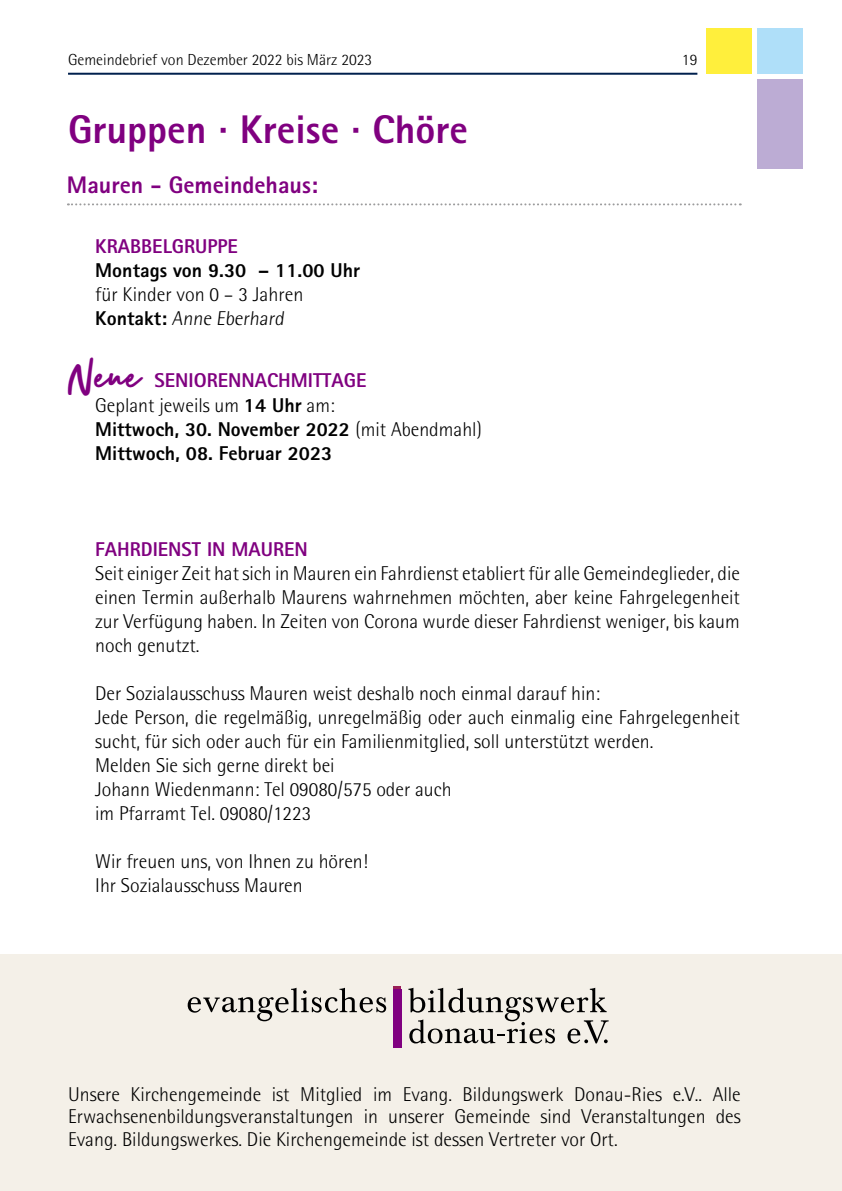
<style>
.page{position:relative;width:842px;height:1191px;background:#fff}
.page>*{position:absolute;margin:0;border:0;box-sizing:border-box;transform-origin:0 0}
.t1{font:48px "Dearest";color:#800080}
.t2{font:800 40px "Rotis Sans Serif";color:#800080}
.t3{font:800 24px "Rotis Sans Serif";color:#800080}
.t4{font:300 20px/24px "Rotis Semi Sans";color:#000}
.t5{font:800 20px/24px "Rotis Sans Serif";color:#000}
.t6{font:800 20px "Rotis Sans Serif";color:#800080}
.t7{font:300 16px "Rotis Semi Sans";color:#000}
.s1{font-family:"Rotis Sans Serif";font-weight:800}
.s2{font-family:"Rotis Semi Sans";font-weight:300}
</style>
<div class="page">
<hr style="left:68px;top:73px;width:629px;height:2px;background:#00204d">
<div style="left:706px;top:28px;width:45px;height:46px;background:#ffef3c"></div>
<div style="left:757px;top:28px;width:45px;height:46px;background:#afdff9"></div>
<div style="left:757px;top:79px;width:45px;height:90px;background:#bcacd4"></div>
<div style="left:0;top:954px;width:842px;height:237px;background:#f4f0e8"></div>
<svg style="left:188px;top:987px;width:198px;height:34px"></svg>
<div style="left:394px;top:986px;width:7px;height:59px;background:#9a1f57"></div>
<svg style="left:408px;top:987px;width:201px;height:56px"></svg>
<div style="left:393px;top:989px;width:8px;height:59px;background:#800080"></div>
<svg style="left:68px;top:203px;width:673px;height:2px"></svg>
<p class="t7" style="left:68px;top:50px;width:306px">Gemeindebrief von Dezember 2022 bis März 2023</p>
<p class="t7" style="left:682px;top:50px;width:17px">19</p>
<h2 class="t2" style="left:68px;top:104px;width:402px">Gruppen · Kreise · Chöre</h2>
<p class="t3" style="left:67px;top:170px;width:253px">Mauren - Gemeindehaus:</p>
<p class="t6" style="left:95px;top:234px;width:144px">KRABBELGRUPPE</p>
<p class="t5" style="left:95px;top:258px;width:266px">Montags von 9.30 – 11.00 Uhr</p>
<p class="t4" style="left:95px;top:283px;width:210px">für Kinder von 0 – 3 Jahren<br><span class="s1">Kontakt:</span> Anne Eberhard</p>
<h1 class="t1" style="left:68px;top:348px;width:75px">Neue</h1>
<p class="t6" style="left:154px;top:368px;width:213px">SENIORENNACHMITTAGE</p>
<p class="t4" style="left:95px;top:393px;width:241px">Geplant jeweils um <span class="s1">14 Uhr</span> am:</p>
<p class="t5" style="left:95px;top:416px;width:388px">Mittwoch, 30. November 2022 <span class="s2">(mit Abendmahl)<br></span>Mittwoch, 08. Februar 2023</p>
<p class="t6" style="left:95px;top:536px;width:214px">FAHRDIENST IN MAUREN</p>
<p class="t4" style="left:95px;top:561px;width:646px;text-align:justify">Seit einiger Zeit hat sich in Mauren ein Fahrdienst etabliert für alle Gemeindeglieder, die einen Termin außerhalb Maurens wahrnehmen möchten, aber keine Fahrgelegenheit zur Verfügung haben. In Zeiten von Corona wurde dieser Fahrdienst weniger, bis kaum noch genutzt.</p>
<p class="t4" style="left:95px;top:681px;width:646px">Der Sozialausschuss Mauren weist deshalb noch einmal darauf hin:<br>Jede Person, die regelmäßig, unregelmäßig oder auch einmalig eine Fahrgelegenheit sucht, für sich oder auch für ein Familienmitglied, soll unterstützt werden.<br>Melden Sie sich gerne direkt bei<br>Johann Wiedenmann: Tel 09080/575 oder auch<br>im Pfarramt Tel. 09080/1223</p>
<p class="t4" style="left:95px;top:849px;width:274px">Wir freuen uns, von Ihnen zu hören!<br>Ihr Sozialausschuss Mauren</p>
<p class="t4" style="left:68px;top:1083px;width:674px;line-height:22px;text-align:justify">Unsere Kirchengemeinde ist Mitglied im Evang. Bildungswerk Donau-Ries e.V.. Alle Erwachsenenbildungsveranstaltungen in unserer Gemeinde sind Veranstaltungen des Evang. Bildungswerkes. Die Kirchengemeinde ist dessen Vertreter vor Ort.</p>
</div>
